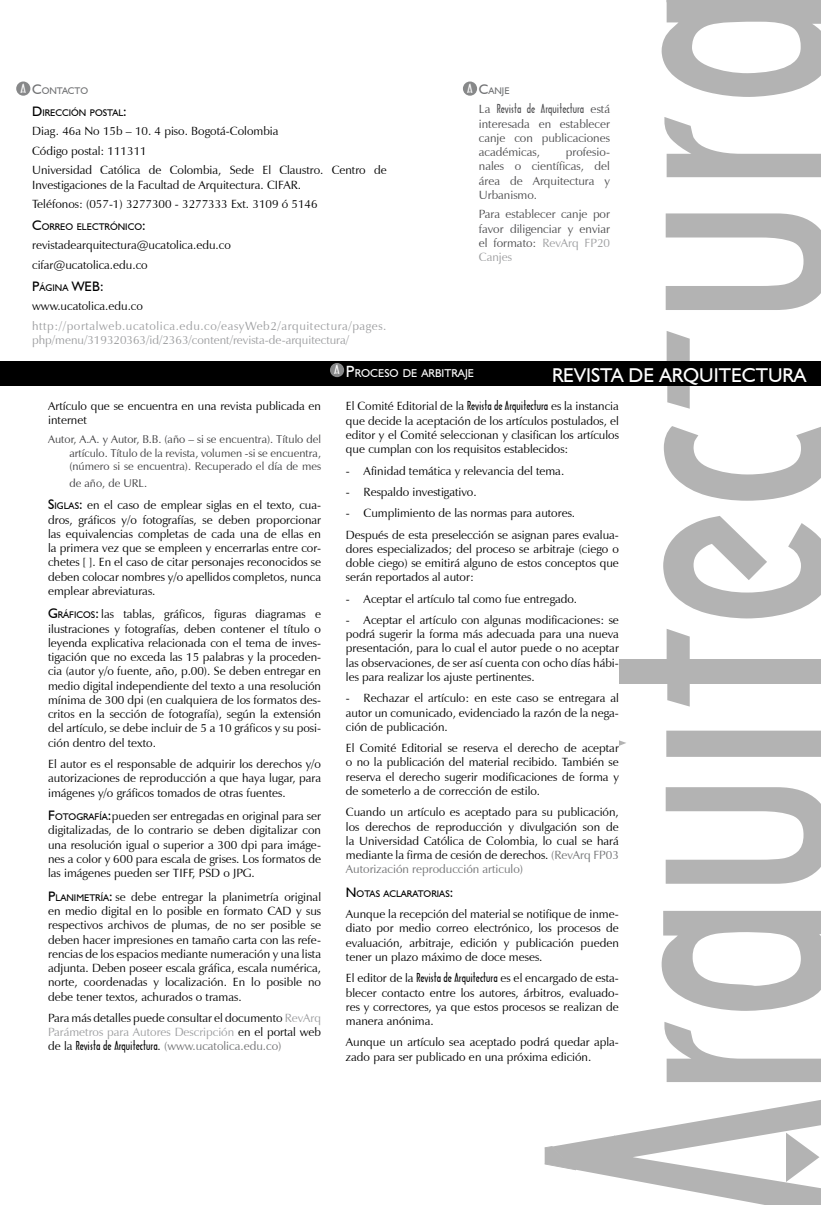
<style>
.page{position:relative;width:821px;height:1205px;background:#fff}
.page>*{position:absolute;margin:0;border:0;box-sizing:border-box;transform-origin:0 0}
.t1{font:20px "Humanist 521 BT";color:#fff}
.t2{font:13.75px "Humanist 521 BT";color:#000}
.t3{font:12px "Architecture Plain";color:#fff;scale:1.24 1}
.t4{font:11.88px/14.2px "Zapf Humanist 601 BT";color:#000;text-align:justify}
.t5{font:11.88px/14.2px "Zapf Humanist 601 BT";color:#4b4b4d;text-align:justify}
.t6{font:11.88px/14.2px "Zapf Humanist 601 BT";letter-spacing:.05em;color:#9c9d9f}
.t7{font:11.88px "Architecture Plain";color:#4b4b4d}
.t8{font:11.38px "Humanist 521 BT";color:#fff}
.t9{font:11.25px/13.5px "Zapf Humanist 601 BT";color:#3e3e40;text-align:justify}
.t10{font:9.62px "Humanist 521 BT";color:#000}
.t11{font:9.62px "Humanist 521 BT";color:#707173}
.s1{font-size:13.75px}
.s2{font-size:9.62px}
.s3{font-family:"Zapf Humanist 601 BT"}
.s4{color:#9c9d9f}
.s5{font-family:"Humanist 521 BT";font-size:13.75px}
.s6{font-family:"Humanist 521 BT";font-size:9.62px}
.s7{font-family:"Architecture Plain"}
.s8{color:#707173}
.s9{font-size:16.25px}
</style>
<div class="page">
<svg style="left:664px;top:1022px;width:157px;height:60px"></svg>
<svg style="left:661px;top:911px;width:160px;height:100px"></svg>
<svg style="left:665px;top:787px;width:156px;height:97px"></svg>
<svg style="left:619px;top:730px;width:202px;height:27px"></svg>
<svg style="left:663px;top:516px;width:158px;height:102px"></svg>
<svg style="left:663px;top:426px;width:158px;height:75px"></svg>
<svg style="left:666px;top:331px;width:24px;height:78px"></svg>
<svg style="left:665px;top:213px;width:156px;height:97px"></svg>
<svg style="left:664px;top:117px;width:157px;height:60px"></svg>
<svg style="left:661px;top:0;width:160px;height:97px"></svg>
<svg style="left:544px;top:1100px;width:277px;height:105px"></svg>
<svg style="left:619px;top:629px;width:202px;height:77px"></svg>
<div style="left:0;top:361px;width:821px;height:25px;background:#000"></div>
<div style="left:330px;top:363px;width:14px;height:14px;background:#878889;border-radius:50%"></div>
<div style="left:463px;top:81px;width:14px;height:15px;background:#878889;border-radius:50%"></div>
<div style="left:16px;top:81px;width:14px;height:15px;background:#878889;border-radius:50%"></div>
<p class="t3" style="left:21px;top:81px;width:6px">A</p>
<p class="t3" style="left:467px;top:81px;width:6px">A</p>
<p class="t11" style="left:32px;top:85px;width:32px"><span class="s1">C</span>ONTACT</p>
<p class="t11" style="left:80px;top:85px;width:9px">O</p>
<p class="t10" style="left:32px;top:106px;width:16px"><span class="s1">D</span>IRECCI</p>
<p class="t10" style="left:71px;top:106px;width:57px">ÓN POSTAL<span class="s1">:</span></p>
<p class="t4" style="left:32px;top:121px;width:356px;line-height:19.6px;text-align:left">Diag. 46a No 15b – 10. 4 piso. Bogotá-Colombia<br>Código postal: 111311<br>Universidad Católica de Colombia, Sede El Claustro. Centro de</p>
<p class="t4" style="left:32px;top:175px;width:287px;line-height:19.6px">Investigaciones de la Facultad de Arquitectura. CIFAR.<br>Teléfonos: (057-1) 3277300 - 3277333 Ext. 3109 ó 5146</p>
<p class="t10" style="left:32px;top:221px;width:52px"><span class="s1">C</span>ORREO ELECTR</p>
<p class="t10" style="left:110px;top:221px;width:37px">ÓNICO<span class="s1">:</span></p>
<p class="t4" style="left:32px;top:236px;width:200px;line-height:19.6px">revistadearquitectura@ucatolica.edu.co cifar@ucatolica.edu.co</p>
<p class="t2" style="left:32px;top:278px;width:73px">P<span class="s2">ÁGINA</span> WEB:</p>
<p class="t4" style="left:32px;top:299px;width:112px">www.ucatolica.edu.co</p>
<p class="t6" style="left:32px;top:319px;width:356px">http://portalweb.ucatolica.edu.co/easyWeb2/arquitectura/pages. php/menu/319320363/id/2363/content/revista-de-arquitectura/</p>
<p class="t11" style="left:479px;top:85px;width:31px"><span class="s1">C</span>ANJE</p>
<p class="t7" style="left:479px;top:101px;width:133px"><span class="s3">La</span> Revista de Arquitectura <span class="s3">está</span></p>
<p class="t5" style="left:479px;top:116px;width:133px">interesada en establecer canje con publicaciones académicas,</p>
<p class="t5" style="left:479px;top:145px;width:133px;text-indent:87px">profesio&shy;nales o científicas, del área de Arquitectura y Urbanismo.</p>
<p class="t5" style="left:479px;top:207px;width:133px">Para establecer canje por favor diligenciar y enviar el formato: <span class="s4">RevArq FP20<br>Canjes</span></p>
<p class="t4" style="left:48px;top:398px;width:274px">Artículo que se encuentra en una revista publicada en internet</p>
<p class="t9" style="left:69px;top:433px;width:253px;text-indent:-21px">Autor, A.A. y Autor, B.B. (año – si se encuentra). Título del artículo. Título de la revista, volumen -si se encuentra, (número si se encuentra). Recuperado el día de mes</p>
<p class="t9" style="left:69px;top:476px;width:79px">de año, de URL.</p>
<p class="t4" style="left:48px;top:498px;width:274px"><span class="s5">S</span><span class="s6">IGLAS</span><span class="s5">:</span> en el caso de emplear siglas en el texto, cua&shy;dros, gráficos y/o fotografías, se deben proporcionar las equivalencias completas de cada una de ellas en la primera vez que se empleen y encerrarlas entre cor&shy;chetes [ ]. En el caso de citar personajes reconocidos se deben colocar nombres y/o apellidos completos, nunca emplear abreviaturas.</p>
<p class="t4" style="left:48px;top:607px;width:274px"><span class="s5">G</span><span class="s6">RÁFICOS</span><span class="s5">:</span> las tablas, gráficos, figuras diagramas e ilustraciones y fotografías, deben contener el título o leyenda explicativa relacionada con el tema de inves&shy;tigación que no exceda las 15 palabras y la proceden&shy;cia (autor y/o fuente, año, p.00). Se deben entregar en medio digital independiente del texto a una resolución mínima de 300 dpi (en cualquiera de los formatos des&shy;critos en la sección de fotografía), según la extensión del artículo, se debe incluir de 5 a 10 gráficos y su posi&shy;ción dentro del texto.</p>
<p class="t4" style="left:48px;top:757px;width:274px">El autor es el responsable de adquirir los derechos y/o autorizaciones de reproducción a que haya lugar, para imágenes y/o gráficos tomados de otras fuentes.</p>
<p class="t4" style="left:48px;top:809px;width:274px"><span class="s5">F</span><span class="s6">OTOGRAFÍA</span><span class="s5">:</span>pueden ser entregadas en original para ser digitalizadas, de lo contrario se deben digitalizar con una resolución igual o superior a 300 dpi para imáge&shy;nes a color y 600 para escala de grises. Los formatos de las imágenes pueden ser TIFF, PSD o JPG.</p>
<p class="t4" style="left:48px;top:889px;width:274px"><span class="s5">P</span><span class="s6">LANIMETRÍA</span><span class="s5">:</span> se debe entregar la planimetría original en medio digital en lo posible en formato CAD y sus respectivos archivos de plumas, de no ser posible se deben hacer impresiones en tamaño carta con las refe&shy;rencias de los espacios mediante numeración y una lista adjunta. Deben poseer escala gráfica, escala numérica, norte, coordenadas y localización. En lo posible no debe tener textos, achurados o tramas.</p>
<p class="t4" style="left:48px;top:1010px;width:274px">Para más detalles puede consultar el documento <span class="s4">RevArq Parámetros para Autores Descripción</span> en el portal web de la <span class="s7">Revista de Arquitectura</span>. <span class="s8">(www.ucatolica.edu.co)</span></p>
<p class="t3" style="left:334px;top:362px;width:6px">A</p>
<p class="t8" style="left:346px;top:366px;width:103px"><span class="s9">P</span>ROCESO DE ARBITRA</p>
<p class="t8" style="left:465px;top:366px;width:9px">JE</p>
<h1 class="t1" style="left:552px;top:362px;width:256px">REVISTA DE ARQUITECTURA</h1>
<p class="t4" style="left:346px;top:399px;width:274px">El Comité Editorial de la <span class="s7">Revista de Arquitectura</span> es la instancia que decide la aceptación de los artículos postulados, el editor y el Comité seleccionan y clasifican los artículos que cumplan con los requisitos establecidos:</p>
<p class="t4" style="left:346px;top:463px;width:220px">- Afinidad temática y relevancia del tema.</p>
<p class="t4" style="left:346px;top:485px;width:132px">- Respaldo investigativo.</p>
<p class="t4" style="left:346px;top:502px;width:274px;line-height:21.4px">- Cumplimiento de las normas para autores.<br>Después de esta preselección se asignan pares evalua-</p>
<p class="t4" style="left:346px;top:541px;width:274px">dores especializados; del proceso se arbitraje (ciego o doble ciego) se emitirá alguno de estos conceptos que serán reportados al autor:</p>
<p class="t4" style="left:346px;top:591px;width:233px">- Aceptar el artículo tal como fue entregado.</p>
<p class="t4" style="left:346px;top:613px;width:274px">- Aceptar el artículo con algunas modificaciones: se podrá sugerir la forma más adecuada para una nueva presentación, para lo cual el autor puede o no aceptar las observaciones, de ser así cuenta con ocho días hábi&shy;les para realizar los ajuste pertinentes.</p>
<p class="t4" style="left:346px;top:691px;width:274px">- Rechazar el artículo: en este caso se entregara al autor un comunicado, evidenciado la razón de la nega&shy;ción de publicación.</p>
<p class="t4" style="left:346px;top:741px;width:274px">El Comité Editorial se reserva el derecho de aceptar o no la publicación del material recibido. También se reserva el derecho sugerir modificaciones de forma y de someterlo a de corrección de estilo.</p>
<p class="t4" style="left:346px;top:805px;width:274px">Cuando un artículo es aceptado para su publicación, los derechos de reproducción y divulgación son de la Universidad Católica de Colombia, lo cual se hará mediante la firma de cesión de derechos. <span class="s8">(RevArq FP03<br>Autorización reproducción articulo)</span></p>
<p class="t10" style="left:346px;top:887px;width:25px"><span class="s1">N</span>OTAS</p>
<p class="t10" style="left:383px;top:887px;width:7px">ACLARAT</p>
<p class="t10" style="left:423px;top:887px;width:31px">ORIAS<span class="s1">:</span></p>
<p class="t4" style="left:346px;top:907px;width:274px">Aunque la recepción del material se notifique de inme&shy;diato por medio correo electrónico, los procesos de evaluación, arbitraje, edición y publicación pueden tener un plazo máximo de doce meses.</p>
<p class="t4" style="left:346px;top:971px;width:274px">El editor de la <span class="s7">Revista de Arquitectura</span> es el encargado de esta&shy;blecer contacto entre los autores, árbitros, evaluado&shy;res y correctores, ya que estos procesos se realizan de manera anónima.</p>
<p class="t4" style="left:346px;top:1035px;width:274px">Aunque un artículo sea aceptado podrá quedar apla&shy;zado para ser publicado en una próxima edición.</p>
</div>
